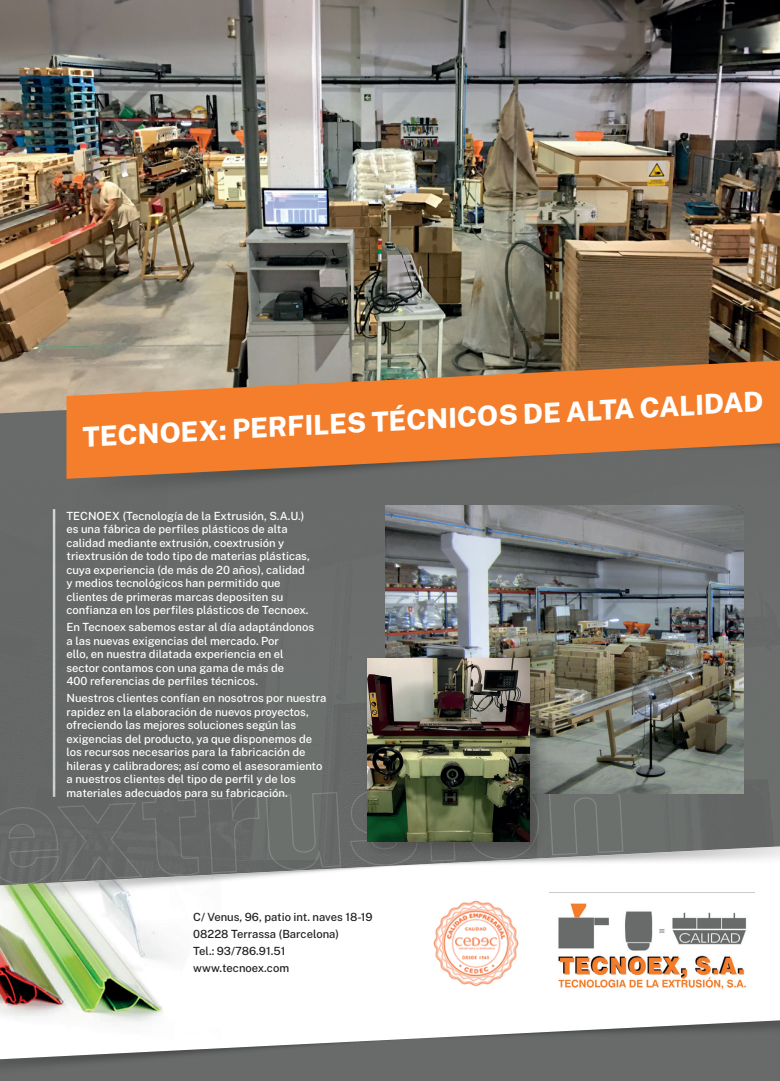
<style>
.page{position:relative;width:780px;height:1081px;background:#fff}
.page>*{position:absolute;margin:0;border:0;box-sizing:border-box;transform-origin:0 0}
.t1{font:800 27.5px "Public Sans";color:#fff}
.t2{font:500 11.25px/13.5px "Public Sans";color:#fff}
.t3{font:500 11.25px/17px "Public Sans";color:#231f20}
</style>
<div class="page">
<img style="left:0;top:911px;width:175px;height:108px">
<img style="left:0;top:0;width:780px;height:374px">
<img style="left:558px;top:911px;width:189px;height:78px">
<img style="left:0;top:885px;width:755px;height:26px">
<img style="left:0;top:1019px;width:780px;height:62px">
<img style="left:0;top:374px;width:780px;height:511px">
<div style="left:88px;top:479px;width:692px;height:29px;background:#676a68"></div>
<svg style="left:66px;top:360px;width:714px;height:119px;background:#ce7d41"></svg>
<hr style="left:53px;top:509px;width:2px;height:288px;background:#fff">
<img style="left:385px;top:506px;width:358px;height:287px">
<div style="left:363px;top:653px;width:185px;height:207px;background:#231f20;opacity:.33"></div>
<img style="left:367px;top:658px;width:162px;height:184px">
<img style="left:426px;top:893px;width:99px;height:94px">
<p class="t1" style="left:81px;top:417px;width:683px;rotate:-3deg">TECNOEX: PERFILES TÉCNICOS DE ALTA CALIDAD</p>
<p class="t2" style="left:66px;top:508px;width:245px">TECNOEX (Tecnología de la Extrusión, S.A.U.) es una fábrica de perfiles plásticos de alta calidad mediante extrusión, coextrusión y triextrusión de todo tipo de materias plásticas, cuya experiencia (de más de 20 años), calidad y medios tecnológicos han permitido que clientes de primeras marcas depositen su confianza en los perfiles plásticos de Tecnoex.</p>
<p class="t2" style="left:66px;top:620px;width:249px">En Tecnoex sabemos estar al día adaptándonos a las nuevas exigencias del mercado. Por<br>ello, en nuestra dilatada experiencia en el sector contamos con una gama de más de<br>400 referencias de perfiles técnicos.</p>
<p class="t2" style="left:66px;top:691px;width:261px">Nuestros clientes confían en nosotros por nuestra rapidez en la elaboración de nuevos proyectos, ofreciendo las mejores soluciones según las exigencias del producto, ya que disponemos de los recursos necesarios para la fabricación de hileras y calibradores; así como el asesoramiento a nuestros clientes del tipo de perfil y de los materiales adecuados para su fabricación.</p>
<p class="t3" style="left:193px;top:907px;width:181px">C/ Venus, 96, patio int. naves 18-19<br>08228 Terrassa (Barcelona)<br>Tel.: 93/786.91.51 www.tecnoex.com</p>
</div>
